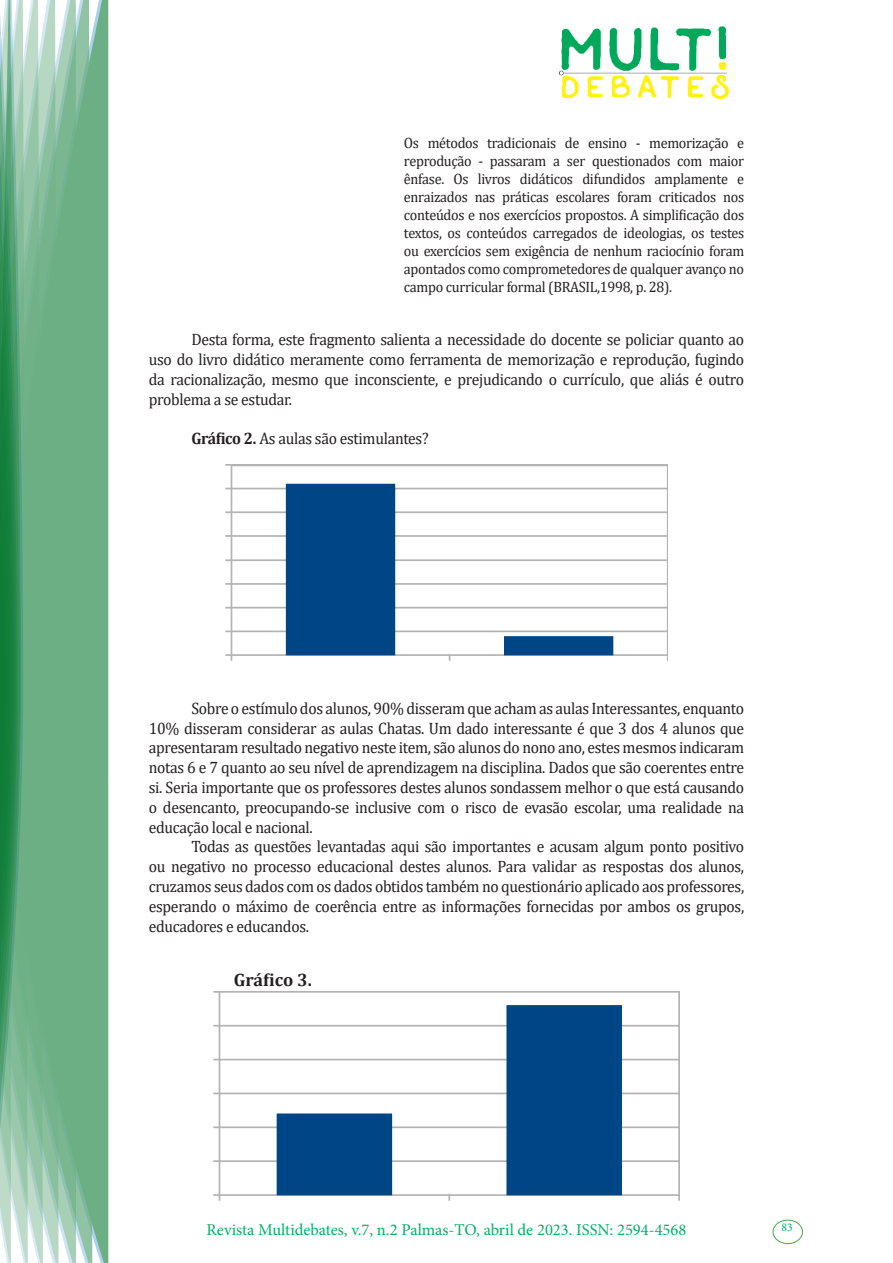
<style>
.page{position:relative;width:893px;height:1263px;background:#fff}
.page>*{position:absolute;margin:0;border:0;box-sizing:border-box;transform-origin:0 0}
.t1{font:700 18px "Cambria";color:#231f20}
.texto{font:16.5px/19.8px "Cambria";letter-spacing:-.02em;color:#231f20;text-align:justify;scale:.95 1}
.t2{font:16.5px "Minion Pro";color:#00b064}
.citacao{font:15px/18px "Cambria";letter-spacing:-.02em;color:#231f20;text-align:justify;scale:.95 1}
.t3{font:11.7px "Minion Pro";color:#00b064}
.s1{font-weight:700}
</style>
<div class="page">
<img style="left:559px;top:26px;width:169px;height:72px">
<div style="left:95px;top:0;width:14px;height:1263px;background:#6caf84"></div>
<svg style="left:79px;top:0;width:16px;height:1263px;background:#71b289"></svg>
<svg style="left:62px;top:0;width:17px;height:1263px;background:#75b48c"></svg>
<svg style="left:45px;top:0;width:17px;height:1263px;background:#7cb792"></svg>
<svg style="left:30px;top:0;width:15px;height:1263px;background:#80ba96"></svg>
<svg style="left:0;top:0;width:30px;height:1263px;background:#61a97f"></svg>
<div style="left:772px;top:1219px;width:31px;height:25px;border:1px solid #40ae49;border-radius:50%"></div>
<img style="left:225px;top:465px;width:443px;height:196px">
<img style="left:213px;top:991px;width:467px;height:209px">
<p class="citacao" style="left:404px;top:134px;width:360px">Os métodos tradicionais de ensino - memorização e reprodução - passaram a ser questionados com maior ênfase. Os livros didáticos difundidos amplamente e enraizados nas práticas escolares foram criticados nos conteúdos e nos exercícios propostos. A simplificação dos textos, os conteúdos carregados de ideologias, os testes ou exercícios sem exigência de nenhum raciocínio foram apontados como comprometedores de qualquer avanço no campo curricular formal (BRASIL,1998, p. 28).</p>
<p class="texto" style="left:149px;top:330px;width:628px;text-indent:43px">Desta forma, este fragmento salienta a necessidade do docente se policiar quanto ao uso do livro didático meramente como ferramenta de memorização e reprodução, fugindo da racionalização, mesmo que inconsciente, e prejudicando o currículo, que aliás é outro problema a se estudar.</p>
<p class="texto" style="left:191px;top:429px;width:251px"><span class="s1">Gráfico 2.</span> As aulas são estimulantes?</p>
<p class="texto" style="left:149px;top:698px;width:628px;text-indent:43px">Sobre o estímulo dos alunos, 90% disseram que acham as aulas Interessantes, enquanto 10% disseram considerar as aulas Chatas. Um dado interessante é que 3 dos 4 alunos que apresentaram resultado negativo neste item, são alunos do nono ano, estes mesmos indicaram notas 6 e 7 quanto ao seu nível de aprendizagem na disciplina. Dados que são coerentes entre si. Seria importante que os professores destes alunos sondassem melhor o que está causando o desencanto, preocupando-se inclusive com o risco de evasão escolar, uma realidade na educação local e nacional.</p>
<p class="texto" style="left:149px;top:837px;width:628px;text-indent:43px">Todas as questões levantadas aqui são importantes e acusam algum ponto positivo ou negativo no processo educacional destes alunos. Para validar as respostas dos alunos, cruzamos seus dados com os dados obtidos também no questionário aplicado aos professores, esperando o máximo de coerência entre as informações fornecidas por ambos os grupos, educadores e educandos.</p>
<p class="t1" style="left:234px;top:967px;width:80px">Gráfico 3.</p>
<p class="t2" style="left:207px;top:1218px;width:481px">Revista Multidebates, v.7, n.2 Palmas-TO, abril de 2023. ISSN: 2594-4568</p>
<p class="t3" style="left:781px;top:1219px;width:13px">83</p>
</div>
